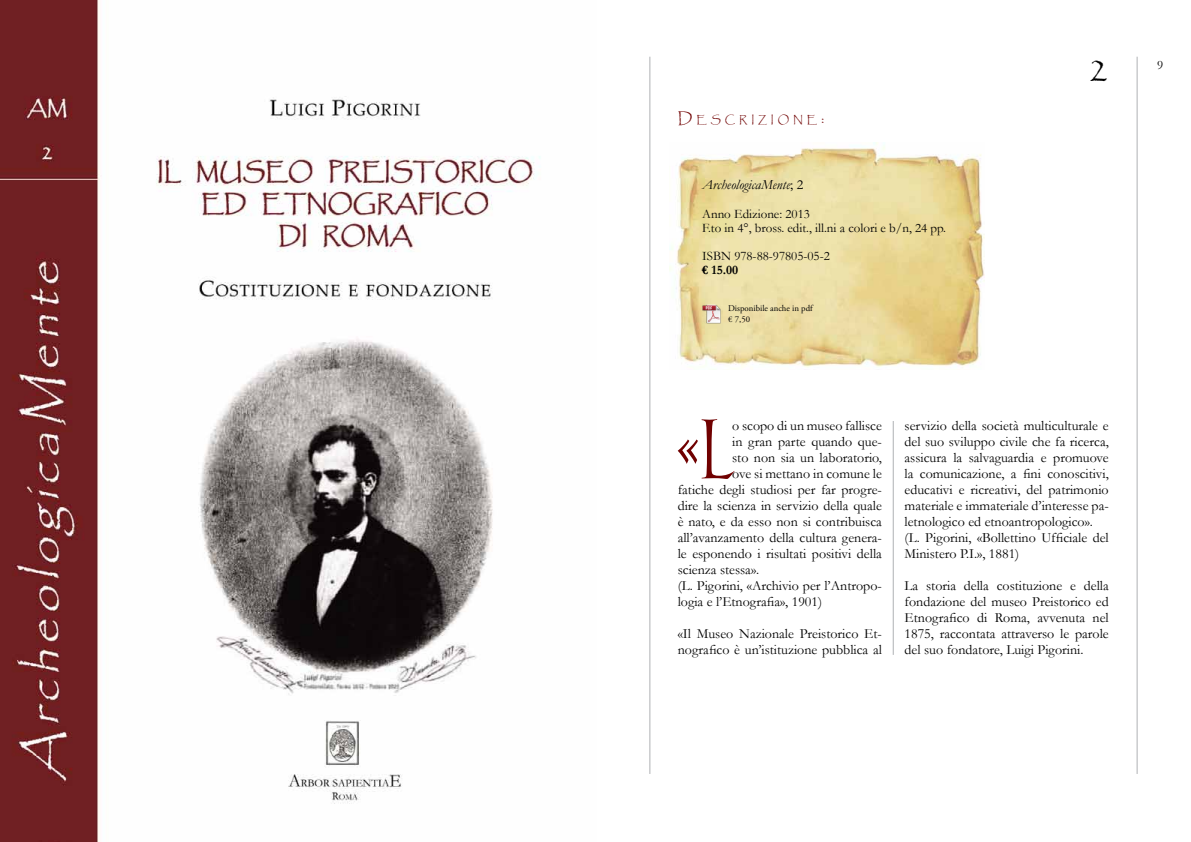
<style>
.page{position:relative;width:1191px;height:842px;background:#fff}
.page>*{position:absolute;margin:0;border:0;box-sizing:border-box;transform-origin:0 0}
.t1{font:73px "Pompeii Capitals";color:#700000}
.t2{font:36px "Papyrus";color:#000}
.t3{font:14px/16px "Garamond";color:#000}
.t4{font:italic 14px "Garamond";color:#000}
.t5{font:13px/14px "Garamond";color:#000}
.t6{font:700 13px "Garamond";color:#000}
.t7{font:13px "Garamond";color:#000}
.t8{font:10.5px "Papyrus";letter-spacing:.37em;color:#700000}
.t9{font:8.8px/11px "Adobe Garamond Pro";color:#000}
.s1{font-size:15px}
.s2{font-style:normal}
</style>
<div class="page">
<hr style="left:1136px;top:57px;width:1px;height:717px;background:#afb1b4">
<hr style="left:649px;top:57px;width:1px;height:717px;background:#afb1b4">
<img style="left:0;top:0;width:540px;height:842px">
<img style="left:669px;top:143px;width:316px;height:225px">
<img style="left:702px;top:304px;width:19px;height:20px">
<hr style="left:892px;top:421px;width:1px;height:234px;background:#afb1b4">
<p class="t8" style="left:677px;top:113px;width:148px"><span class="s1">D</span>ESCRIZIONE<span class="s1">:</span></p>
<p class="t4" style="left:702px;top:175px;width:103px">ArcheologicaMente<span class="s2">; 2</span></p>
<p class="t5" style="left:702px;top:206px;width:245px">Anno Edizione: 2013<br>F.to in 4°, bross. edit., ill.ni a colori e b/n, 24 pp.</p>
<p class="t5" style="left:702px;top:248px;width:129px">ISBN 978-88-97805-05-2</p>
<p class="t6" style="left:702px;top:261px;width:38px">€ 15.00</p>
<p class="t9" style="left:728px;top:303px;width:86px">Disponibile anche in pdf € 7,50</p>
<h2 class="t2" style="left:1088px;top:48px;width:22px">2</h2>
<h1 class="t1" style="left:676px;top:405px;width:58px">«L</h1>
<p class="t3" style="left:732px;top:417px;width:151px">o scopo di un museo fallisce</p>
<p class="t3" style="left:732px;top:433px;width:151px">in gran parte quando que-</p>
<p class="t3" style="left:732px;top:449px;width:151px">sto non sia un laboratorio,</p>
<p class="t3" style="left:732px;top:465px;width:151px">ove si mettano in comune le</p>
<p class="t3" style="left:677px;top:481px;width:206px">fatiche degli studiosi per far progre-</p>
<p class="t3" style="left:677px;top:497px;width:206px">dire la scienza in servizio della quale</p>
<p class="t3" style="left:677px;top:513px;width:206px">è nato, e da esso non si contribuisca</p>
<p class="t3" style="left:677px;top:529px;width:206px">all’avanzamento della cultura genera-</p>
<p class="t3" style="left:677px;top:545px;width:206px">le esponendo i risultati positivi della</p>
<p class="t3" style="left:677px;top:561px;width:83px">scienza stessa».</p>
<p class="t3" style="left:677px;top:577px;width:206px">(L. Pigorini, «Archivio per l’Antropo-</p>
<p class="t3" style="left:677px;top:593px;width:146px">logia e l’Etnografia», 1901)</p>
<p class="t3" style="left:677px;top:625px;width:206px">«Il Museo Nazionale Preistorico Et&shy;nografico è un’istituzione pubblica al</p>
<p class="t3" style="left:904px;top:417px;width:206px">servizio della società multiculturale e del suo sviluppo civile che fa ricerca, assicura la salvaguardia e promuove la comunicazione, a fini conoscitivi, educativi e ricreativi, del patrimonio materiale e immateriale d’interesse pa&shy;letnologico ed etnoantropologico». (L. Pigorini, «Bollettino Ufficiale del Ministero P.I.», 1881)</p>
<p class="t3" style="left:904px;top:577px;width:206px;text-align:justify">La storia della costituzione e della fondazione del museo Preistorico ed Etnografico di Roma, avvenuta nel 1875, raccontata attraverso le parole del suo fondatore, Luigi Pigorini.</p>
<p class="t7" style="left:1157px;top:57px;width:8px">9</p>
</div>
